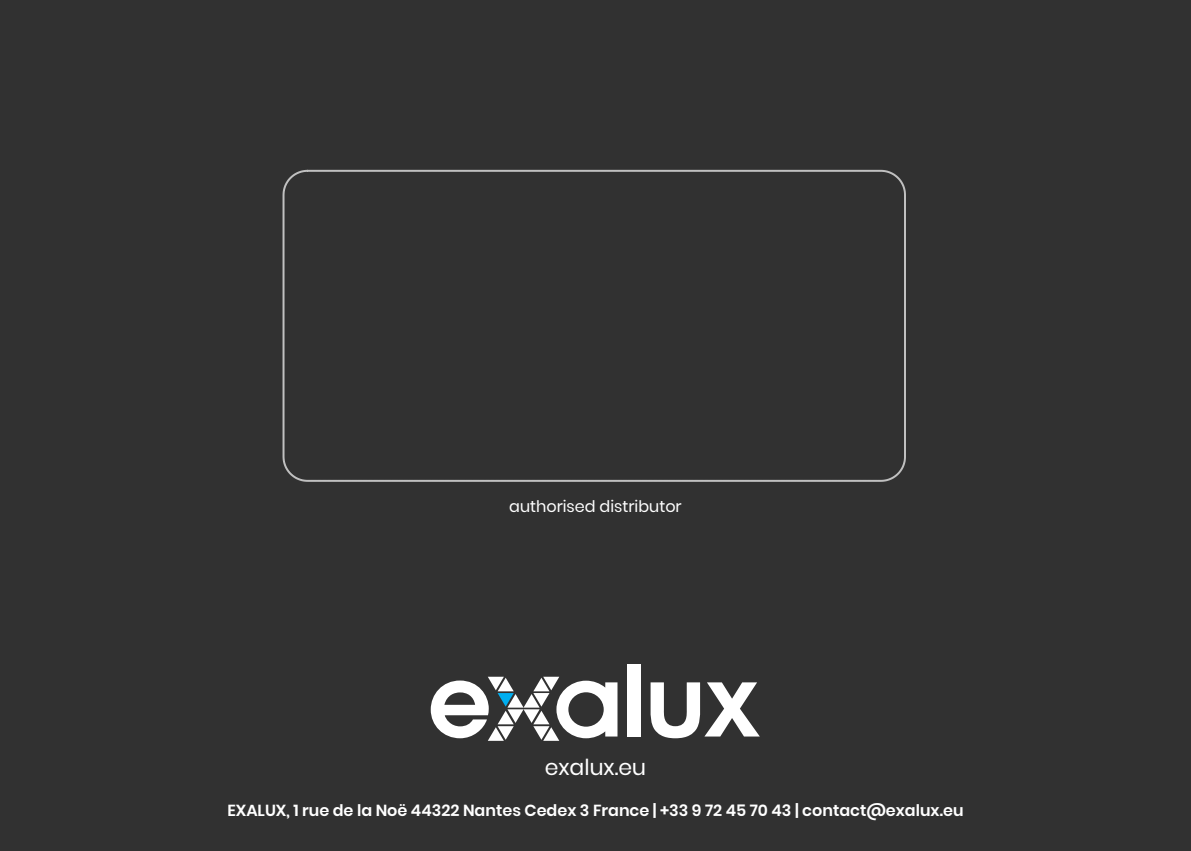
<style>
.page{position:relative;width:1191px;height:851px;background:#fff}
.page>*{position:absolute;margin:0;border:0;box-sizing:border-box;transform-origin:0 0}
.t1{font:22px "Poppins";color:#fff}
.t2{font:600 16px "Poppins";color:#fff}
.t3{font:16px "Poppins";color:#fff}
</style>
<div class="page">
<div style="left:0;top:0;width:1191px;height:850px;background:#313131"></div>
<div style="left:627px;top:664px;width:14px;height:72px;background:#fff"></div>
<svg style="left:650px;top:682px;width:110px;height:56px"></svg>
<svg style="left:431px;top:676px;width:186px;height:64px"></svg>
<svg style="left:282px;top:169px;width:624px;height:313px;background:#373737"></svg>
<p class="t3" style="left:509px;top:497px;width:174px">authorised distributor</p>
<h1 class="t1" style="left:545px;top:754px;width:103px">exalux.eu</h1>
<p class="t2" style="left:227px;top:800px;width:737px">EXALUX, 1 rue de la Noë 44322 Nantes Cedex 3 France | +33 9 72 45 70 43 | contact@exalux.eu</p>
</div>
